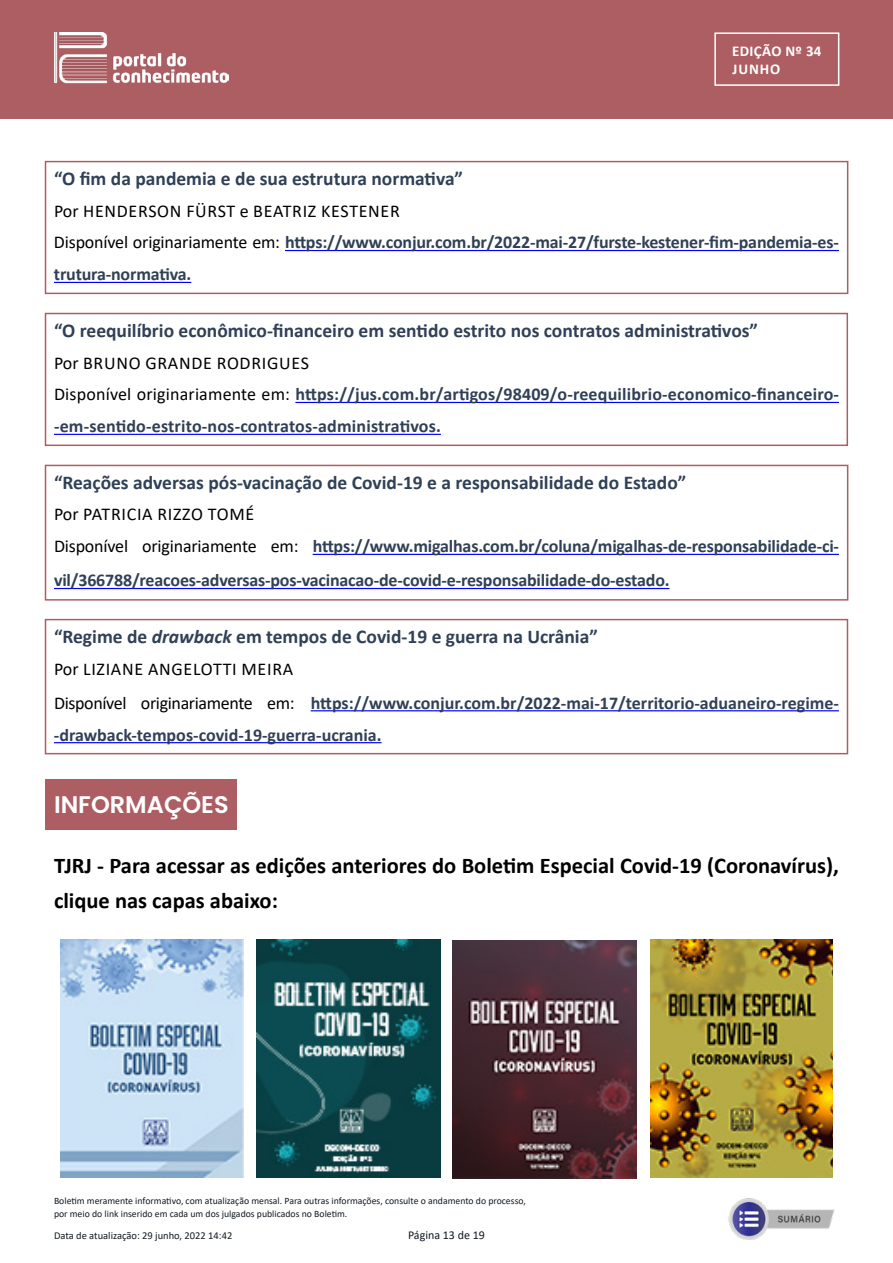
<style>
.page{position:relative;width:893px;height:1263px;background:#fff}
.page>*{position:absolute;margin:0;border:0;box-sizing:border-box;transform-origin:0 0}
.t1{font:600 24px "Poppins";color:#fff}
.t2{font:700 22.5px/34.8px "Calibri";color:#000}
.t3{font:700 19.5px "Calibri";color:#304057}
.t4{font:700 18px/32px "Calibri";letter-spacing:-.01em;color:#304057}
.t5{font:700 18px/32px "Calibri";letter-spacing:.01em;color:#304057}
.t6{font:700 15px/18px "Calibri";letter-spacing:.02em;color:#fff}
.t7{font:12px "Calibri";color:#131a22}
.t8{font:10.5px "Calibri";color:#131a22}
.t9{font:9.75px/12.3px "Calibri";color:#131a22}
.s1{font-weight:400;color:#000}
.s2{font-style:italic}
</style>
<div class="page">
<div style="left:0;top:0;width:893px;height:118px;background:#ad5e63"></div>
<img style="left:55px;top:33px;width:173px;height:51px">
<div style="left:714px;top:32px;width:125px;height:54px;border:2px solid #fff"></div>
<div style="left:45px;top:161px;width:803px;height:133px;border:2px solid #ad5e63"></div>
<hr style="left:285px;top:250px;width:554px;height:1px;background:#00f">
<hr style="left:54px;top:282px;width:137px;height:1px;background:#00f">
<div style="left:45px;top:313px;width:803px;height:133px;border:2px solid #ad5e63"></div>
<hr style="left:295px;top:402px;width:544px;height:1px;background:#00f">
<hr style="left:54px;top:434px;width:387px;height:1px;background:#00f">
<div style="left:45px;top:465px;width:803px;height:136px;border:2px solid #ad5e63"></div>
<hr style="left:313px;top:554px;width:526px;height:1px;background:#00f">
<hr style="left:54px;top:588px;width:615px;height:1px;background:#00f">
<div style="left:45px;top:619px;width:803px;height:135px;border:2px solid #ad5e63"></div>
<hr style="left:311px;top:710px;width:528px;height:1px;background:#00f">
<hr style="left:54px;top:742px;width:328px;height:1px;background:#00f">
<div style="left:45px;top:779px;width:192px;height:50px;background:#ad5e63"></div>
<img style="left:61px;top:940px;width:183px;height:238px">
<img style="left:257px;top:940px;width:183px;height:238px">
<img style="left:453px;top:940px;width:183px;height:238px">
<img style="left:651px;top:940px;width:181px;height:238px">
<img style="left:728px;top:1198px;width:107px;height:42px">
<p class="t6" style="left:732px;top:42px;width:91px">EDIÇÃO Nº 34<br>JUNHO</p>
<p class="t3" style="left:54px;top:164px;width:411px">“O fim da pandemia e de sua estrutura normativa”</p>
<p class="t4" style="left:54px;top:194px;width:786px"><span class="s1">Por HENDERSON FÜRST e BEATRIZ KESTENER<br>Disponível originariamente em:</span> https://www.conjur.com.br/2022-mai-27/furste-kestener-fim-pandemia-es&shy;trutura-normativa.</p>
<p class="t3" style="left:54px;top:316px;width:706px">“O reequilíbrio econômico-financeiro em sentido estrito nos contratos administrativos”</p>
<p class="t5" style="left:54px;top:346px;width:787px"><span class="s1">Por BRUNO GRANDE RODRIGUES<br>Disponível originariamente em:</span> https://jus.com.br/artigos/98409/o-reequilibrio-economico-financeiro--em-sentido-estrito-nos-contratos-administrativos.</p>
<p class="t3" style="left:54px;top:468px;width:634px">“Reações adversas pós-vacinação de Covid-19 e a responsabilidade do Estado”</p>
<p class="t4" style="left:54px;top:498px;width:787px"><span class="s1">Por PATRICIA RIZZO TOMÉ<br>Disponível originariamente em:</span> https://www.migalhas.com.br/coluna/migalhas-de-responsabilidade-ci-</p>
<p class="t4" style="left:54px;top:564px;width:617px">vil/366788/reacoes-adversas-pos-vacinacao-de-covid-e-responsabilidade-do-estado.</p>
<p class="t3" style="left:54px;top:622px;width:545px">“Regime de <span class="s2">drawback</span> em tempos de Covid-19 e guerra na Ucrânia”</p>
<p class="t4" style="left:54px;top:651px;width:786px;line-height:34.2px"><span class="s1">Por LIZIANE ANGELOTTI MEIRA<br>Disponível originariamente em:</span> https://www.conjur.com.br/2022-mai-17/territorio-aduaneiro-regime-</p>
<p class="t4" style="left:54px;top:718px;width:329px">-drawback-tempos-covid-19-guerra-ucrania.</p>
<h1 class="t1" style="left:54px;top:790px;width:176px">INFORMAÇÕES</h1>
<p class="t2" style="left:54px;top:848px;width:786px">TJRJ - Para acessar as edições anteriores do Boletim Especial Covid-19 (Coronavírus), clique nas capas abaixo:</p>
<p class="t9" style="left:54px;top:1195px;width:473px">Boletim meramente informativo, com atualização mensal. Para outras informações, consulte o andamento do processo, por meio do link inserido em cada um dos julgados publicados no Boletim.</p>
<p class="t8" style="left:54px;top:1229px;width:180px">Data de atualização: 29 junho, 2022 14:42</p>
<p class="t7" style="left:408px;top:1227px;width:78px">Página 13 de 19</p>
</div>
